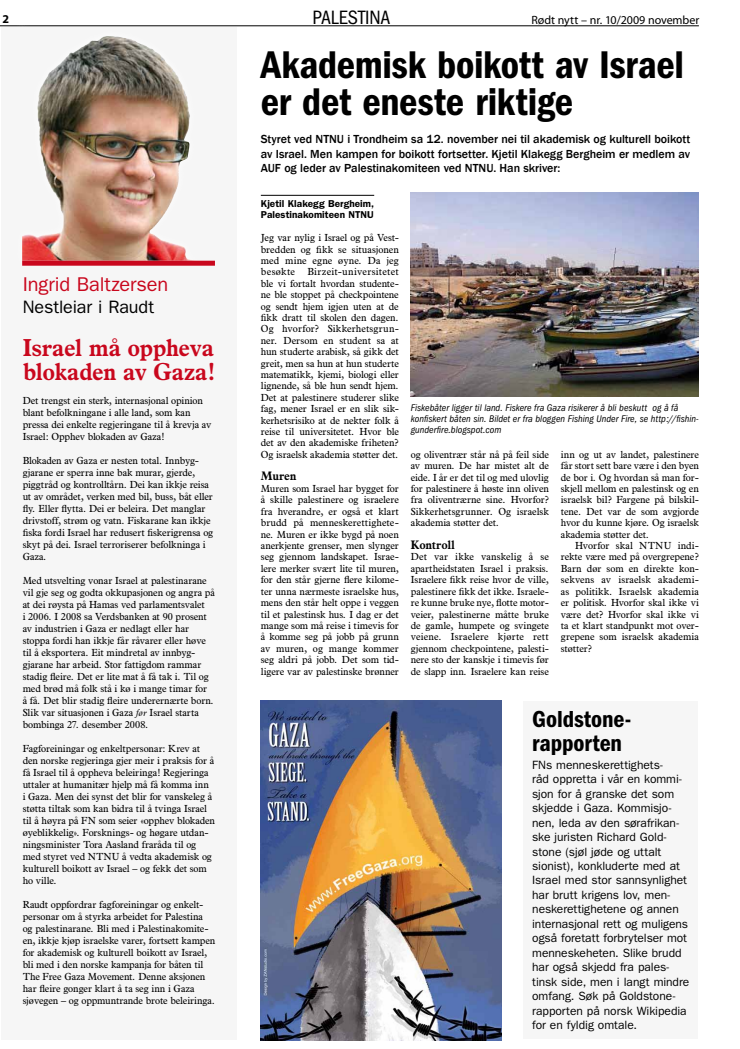
<style>
.page{position:relative;width:740px;height:1049px;background:#fff}
.page>*{position:absolute;margin:0;border:0;box-sizing:border-box;transform-origin:0 0}
.t1{font:600 condensed 40px/37px "Franklin Gothic";letter-spacing:-.01em;color:#000}
.t2{font:700 24px/24px "News Plantin";letter-spacing:-.005em;color:#c9071d}
.t3{font:600 condensed 24px/24px "Franklin Gothic";letter-spacing:-.005em;color:#000}
.t4{font:20px "Franklin Gothic";letter-spacing:-.005em;color:#c9071d}
.t5{font:condensed 20px "Franklin Gothic";letter-spacing:-.01em;color:#000}
.t6{font:18px "Franklin Gothic";letter-spacing:-.01em;color:#000}
.t7{font:12px/14.5px "Franklin Gothic";letter-spacing:-.005em;color:#000}
.t8{font:500 12px/14.5px "Franklin Gothic";letter-spacing:-.005em;color:#000;text-align:justify}
.t9{font:12px "Myriad";letter-spacing:-.005em;color:#000}
.t10{font:700 12px "News Plantin";color:#000}
.t11{font:700 12px "Myriad Pro";color:#000}
.t12{font:10px/11.4px "News Plantin";color:#000;text-align:justify}
.t13{font:italic condensed 10px/11.4px "Franklin Gothic";letter-spacing:.005em;color:#000}
.t14{font:600 10px/11.4px "Franklin Gothic";letter-spacing:.005em;color:#000}
.s1{font-style:italic}
</style>
<div class="page">
<hr style="left:0;top:25px;width:699px;height:1px;background:#000">
<div style="left:1px;top:27px;width:236px;height:1013px;background:#f6f6f6"></div>
<div style="left:13px;top:18px;width:190px;height:250px;background:#fff;opacity:.75"></div>
<img style="left:22px;top:27px;width:85px;height:122px">
<div style="left:22px;top:261px;width:193px;height:5px;background:#c9071d"></div>
<hr style="left:261px;top:195px;width:113px;height:1px;background:#000">
<div style="left:524px;top:701px;width:174px;height:338px;background:#f6f6f6"></div>
<img style="left:261px;top:700px;width:240px;height:340px">
<img style="left:411px;top:193px;width:288px;height:204px">
<p class="t11" style="left:2px;top:11px;width:8px">2</p>
<h3 class="t5" style="left:313px;top:6px;width:79px">PALESTINA</h3>
<p class="t9" style="left:531px;top:14px;width:169px">Rødt nytt – nr. 10/2009 november</p>
<h3 class="t4" style="left:23px;top:273px;width:147px">Ingrid Baltzersen</h3>
<h3 class="t6" style="left:23px;top:296px;width:133px">Nestleiar i Raudt</h3>
<h2 class="t2" style="left:23px;top:335px;width:193px">Israel må oppheva blokaden av Gaza!</h2>
<p class="t12" style="left:23px;top:394px;width:190px;line-height:12px;text-align:left">Det trengst ein sterk, internasjonal opinion blant befolkningane i alle land, som kan pressa dei enkelte regjeringane til å krevja av Israel: Opphev blokaden av Gaza!</p>
<p class="t12" style="left:23px;top:454px;width:192px;line-height:12px;text-align:left">Blokaden av Gaza er nesten total. Innbyg&shy;gjarane er sperra inne bak murar, gjerde, piggtråd og kontrolltårn. Dei kan ikkje reisa ut av området, verken med bil, buss, båt eller fly. Eller flytta. Dei er beleira. Det manglar drivstoff, strøm og vatn. Fiskarane kan ikkje fiska fordi Israel har redusert fiskerigrensa og skyt på dei. Israel terroriserer befolkninga i Gaza.</p>
<p class="t12" style="left:23px;top:574px;width:194px;line-height:12px;text-align:left">Med utsvelting vonar Israel at palestinarane vil gje seg og godta okkupasjonen og angra på at dei røysta på Hamas ved parlamentsvalet<br>i 2006. I 2008 sa Verdsbanken at 90 prosent av industrien i Gaza er nedlagt eller har stoppa fordi han ikkje får råvarer eller høve til å eksportera. Eit mindretal av innbyg&shy;gjarane har arbeid. Stor fattigdom rammar stadig fleire. Det er lite mat å få tak i. Til og med brød må folk stå i kø i mange timar for<br>å få. Det blir stadig fleire underernærte born.<br>Slik var situasjonen i Gaza <span class="s1">før</span> Israel starta bombinga 27. desember 2008.</p>
<p class="t12" style="left:23px;top:742px;width:194px;line-height:12px;text-align:left">Fagforeiningar og enkeltpersonar: Krev at den norske regjeringa gjer meir i praksis for å få Israel til å oppheva beleiringa! Regjeringa uttaler at humanitær hjelp må få komma inn<br>i Gaza. Men dei synst det blir for vanskeleg å støtta tiltak som kan bidra til å tvinga Israel til å høyra på FN som seier «opphev blokaden øyeblikkelig». Forsknings- og høgare utdan&shy;ningsminister Tora Aasland fraråda til og med styret ved NTNU å vedta akademisk og kulturell boikott av Israel – og fekk det som ho ville.</p>
<p class="t12" style="left:23px;top:898px;width:194px;line-height:12px;text-align:left">Raudt oppfordrar fagforeiningar og enkelt&shy;personar om å styrka arbeidet for Palestina og palestinarane. Bli med i Palestinakomite&shy;en, ikkje kjøp israelske varer, fortsett kampen for akademisk og kulturell boikott av Israel, bli med i den norske kampanja for båten til The Free Gaza Movement. Denne aksjonen har fleire gonger klart å ta seg inn i Gaza sjøvegen – og oppmuntrande brote beleiringa.</p>
<h1 class="t1" style="left:261px;top:46px;width:425px">Akademisk boikott av Israel er det eneste riktige</h1>
<p class="t8" style="left:261px;top:132px;width:431px">Styret ved NTNU i Trondheim sa 12. november nei til akademisk og kulturell boikott av Israel. Men kampen for boikott fortsetter. Kjetil Klakegg Bergheim er medlem av AUF og leder av Palestinakomiteen ved NTNU. Han skriver:</p>
<p class="t14" style="left:261px;top:198px;width:115px">Kjetil Klakegg Bergheim,<br>Palestinakomiteen NTNU</p>
<p class="t12" style="left:261px;top:232px;width:139px">Jeg var nylig i Israel og på Vest&shy;bredden og fikk se situasjonen med mine egne øyne. Da jeg besøkte Birzeit-universitetet ble vi fortalt hvordan studente&shy;ne ble stoppet på checkpointene og sendt hjem igjen uten at de fikk dratt til skolen den dagen.<br>Og hvorfor? Sikkerhetsgrun&shy;ner. Dersom en student sa at hun studerte arabisk, så gikk det greit, men sa hun at hun studerte matematikk, kjemi, biologi eller lignende, så ble hun sendt hjem.<br>Det at palestinere studerer slike fag, mener Israel er en slik sik&shy;kerhetsrisiko at de nekter folk å reise til universitetet. Hvor ble det av den akademiske friheten?<br>Og israelsk akademia støtter det.</p>
<p class="t10" style="left:261px;top:469px;width:37px">Muren</p>
<p class="t12" style="left:261px;top:483px;width:139px">Muren som Israel har bygget for å skille palestinere og israelere fra hverandre, er også et klart brudd på menneskerettighete&shy;ne. Muren er ikke bygd på noen anerkjente grenser, men slynger seg gjennom landskapet. Israe&shy;lere merker svært lite til muren, for den står gjerne flere kilome&shy;ter unna nærmeste israelske hus, mens den står helt oppe i veggen til et palestinsk hus. I dag er det mange som må reise i timevis for å komme seg på jobb på grunn av muren, og mange kommer seg aldri på jobb. Det som tid&shy;ligere var av palestinske brønner</p>
<p class="t13" style="left:411px;top:402px;width:289px">Fiskebåter ligger til land. Fiskere fra Gaza risikerer å bli beskutt og å få konfiskert båten sin. Bildet er fra bloggen Fishing Under Fire, se http://fishin&shy;gunderfire.blogspot.com</p>
<p class="t12" style="left:411px;top:448px;width:139px">og oliventrær står nå på feil side av muren. De har mistet alt de eide. I år er det til og med ulovlig for palestinere å høste inn oliven fra oliventrærne sine. Hvorfor?<br>Sikkerhetsgrunner. Og israelsk akademia støtter det.</p>
<p class="t10" style="left:411px;top:537px;width:45px">Kontroll</p>
<p class="t12" style="left:411px;top:551px;width:140px">Det var ikke vanskelig å se apartheidstaten Israel i praksis.<br>Israelere fikk reise hvor de ville, palestinere fikk det ikke. Israele&shy;re kunne bruke nye, flotte motor&shy;veier, palestinerne måtte bruke de gamle, humpete og svingete veiene. Israelere kjørte rett gjennom checkpointene, palesti&shy;nere sto der kanskje i timevis før de slapp inn. Israelere kan reise</p>
<p class="t12" style="left:561px;top:448px;width:139px">inn og ut av landet, palestinere får stort sett bare være i den byen de bor i. Og hvordan så man for&shy;skjell mellom en palestinsk og en israelsk bil? Fargene på bilskil&shy;tene. Det var de som avgjorde hvor du kunne kjøre. Og israelsk akademia støtter det.</p>
<p class="t12" style="left:561px;top:540px;width:139px;text-indent:14px">Hvorfor skal NTNU indi&shy;rekte være med på overgrepene?<br>Barn dør som en direkte kon&shy;sekvens av israelsk akademi&shy;as politikk. Israelsk akademia er politisk. Hvorfor skal ikke vi være det? Hvorfor skal ikke vi ta et klart standpunkt mot over&shy;grepene som israelsk akademia støtter?</p>
<h2 class="t3" style="left:532px;top:707px;width:101px">Goldstone&shy;rapporten</h2>
<p class="t7" style="left:532px;top:757px;width:159px">FNs menneskerettighets-<br>råd oppretta i vår en kommi&shy;sjon for å granske det som skjedde i Gaza. Kommisjo&shy;nen, leda av den sørafrikan&shy;ske juristen Richard Gold&shy;stone (sjøl jøde og uttalt sionist), konkluderte med at<br>Israel med stor sannsynlighet har brutt krigens lov, men&shy;neskerettighetene og annen internasjonal rett og muligens også foretatt forbrytelser mot menneskeheten. Slike brudd har også skjedd fra pales&shy;tinsk side, men i langt mindre omfang. Søk på Goldstone&shy;rapporten på norsk Wikipedia for en fyldig omtale.</p>
</div>
